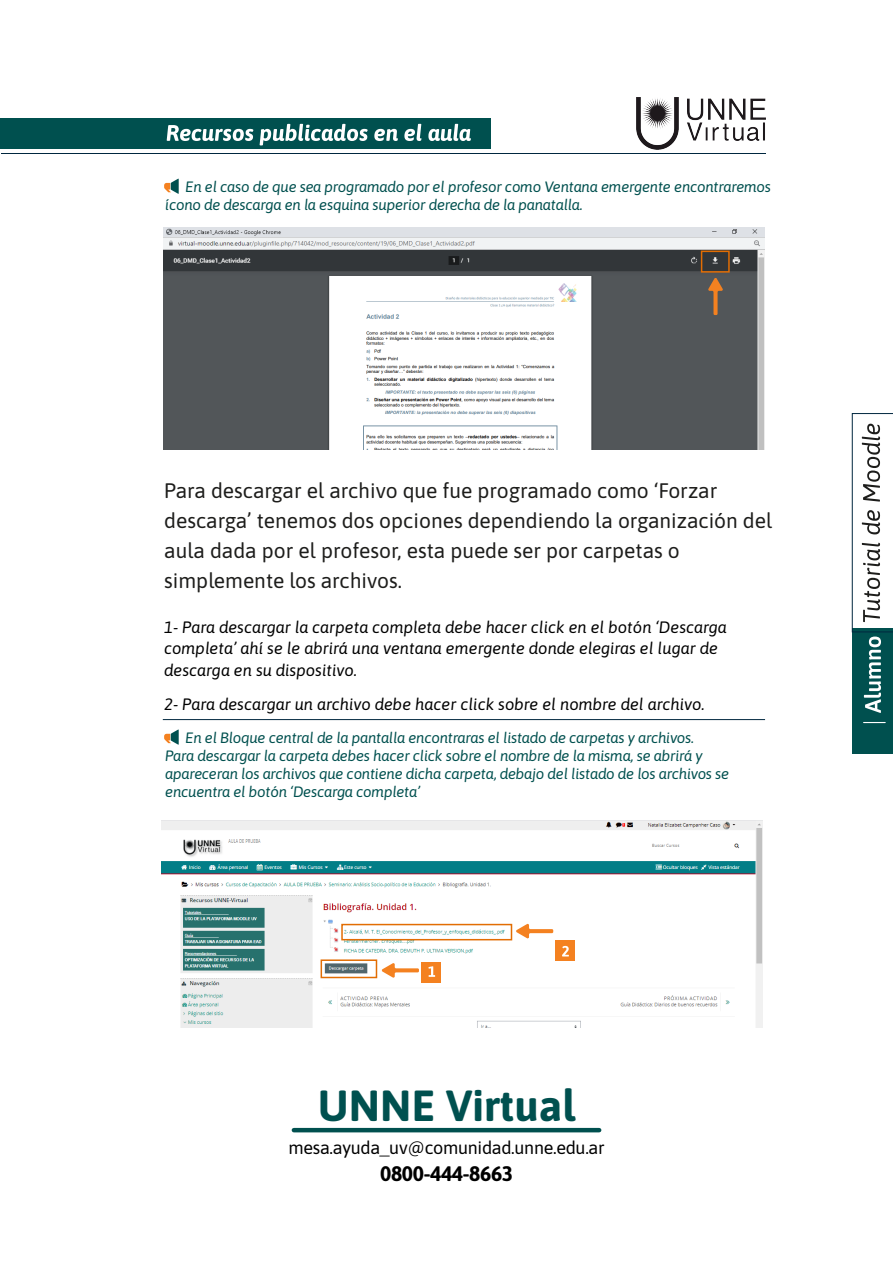
<style>
.page{position:relative;width:893px;height:1263px;background:#fff}
.page>*{position:absolute;margin:0;border:0;box-sizing:border-box;transform-origin:0 0}
.t1{font:700 43.5px "Asap";color:#00504f}
.t2{font:21px/30px "Asap";color:#1d1d1b}
.t3{font:700 21px "Asap";letter-spacing:-.015em;color:#000}
.t4{font:18px "Asap";letter-spacing:-.015em;color:#000}
.t5{font:italic 16.5px/21.6px "Asap";color:#000}
.t6{font:italic 15px/18px "Asap";letter-spacing:-.015em;color:#00504f}
</style>
<div class="page">
<hr style="left:294px;top:1128px;width:305px;height:4px;background:#00504f">
<div style="left:0;top:118px;width:490px;height:30px;background:#00504f"></div>
<hr style="left:1px;top:153px;width:764px;height:1px;background:#00273f">
<img style="left:636px;top:98px;width:129px;height:52px">
<svg style="left:167px;top:125px;width:86px;height:16px"></svg>
<svg style="left:260px;top:124px;width:108px;height:21px"></svg>
<svg style="left:374px;top:129px;width:24px;height:12px"></svg>
<svg style="left:404px;top:124px;width:17px;height:17px"></svg>
<svg style="left:428px;top:124px;width:43px;height:17px"></svg>
<div style="left:852px;top:629px;width:41px;height:125px;background:#00504f"></div>
<svg style="left:864px;top:722px;width:21px;height:1px"></svg>
<svg style="left:852px;top:413px;width:41px;height:300px"></svg>
<hr style="left:163px;top:719px;width:602px;height:1px;background:#00273f">
<svg style="left:164px;top:729px;width:15px;height:16px"></svg>
<svg style="left:164px;top:179px;width:15px;height:15px"></svg>
<img style="left:163px;top:228px;width:602px;height:222px">
<div style="left:701px;top:251px;width:29px;height:22px;border:2px solid #e26d03"></div>
<svg style="left:708px;top:278px;width:15px;height:37px"></svg>
<img style="left:161px;top:821px;width:601px;height:207px">
<div style="left:321px;top:959px;width:56px;height:19px;border:2px solid #e26d03"></div>
<div style="left:341px;top:924px;width:171px;height:16px;border:2px solid #e26d03"></div>
<svg style="left:382px;top:963px;width:37px;height:15px"></svg>
<svg style="left:516px;top:923px;width:37px;height:16px"></svg>
<div style="left:421px;top:962px;width:20px;height:20px;background:#f48120"></div>
<div style="left:555px;top:940px;width:20px;height:20px;background:#f48120"></div>
<svg style="left:428px;top:966px;width:7px;height:11px"></svg>
<svg style="left:562px;top:946px;width:7px;height:10px"></svg>
<p class="t6" style="left:165px;top:177px;width:607px;text-indent:20px">En el caso de que sea programado por el profesor como Ventana emergente encontraremos ícono de descarga en la esquina superior derecha de la panatalla.</p>
<p class="t2" style="left:164px;top:475px;width:610px">Para descargar el archivo que fue programado como ‘Forzar descarga’ tenemos dos opciones dependiendo la organización del aula dada por el profesor, esta puede ser por carpetas o simplemente los archivos.</p>
<p class="t5" style="left:164px;top:615px;width:564px">1- Para descargar la carpeta completa debe hacer click en el botón ‘Descarga completa’ ahí se le abrirá una ventana emergente donde elegiras el lugar de descarga en su dispositivo.</p>
<p class="t5" style="left:164px;top:692px;width:542px">2- Para descargar un archivo debe hacer click sobre el nombre del archivo.</p>
<p class="t6" style="left:165px;top:728px;width:566px;text-indent:20px">En el Bloque central de la pantalla encontraras el listado de carpetas y archivos.<br>Para descargar la carpeta debes hacer click sobre el nombre de la misma, se abrirá y apareceran los archivos que contiene dicha carpeta, debajo del listado de los archivos se encuentra el botón ‘Descarga completa’</p>
<h1 class="t1" style="left:318px;top:1076px;width:259px">UNNE Virtual</h1>
<p class="t4" style="left:289px;top:1135px;width:318px">mesa.ayuda_uv@comunidad.unne.edu.ar</p>
<h2 class="t3" style="left:380px;top:1159px;width:134px">0800-444-8663</h2>
</div>
